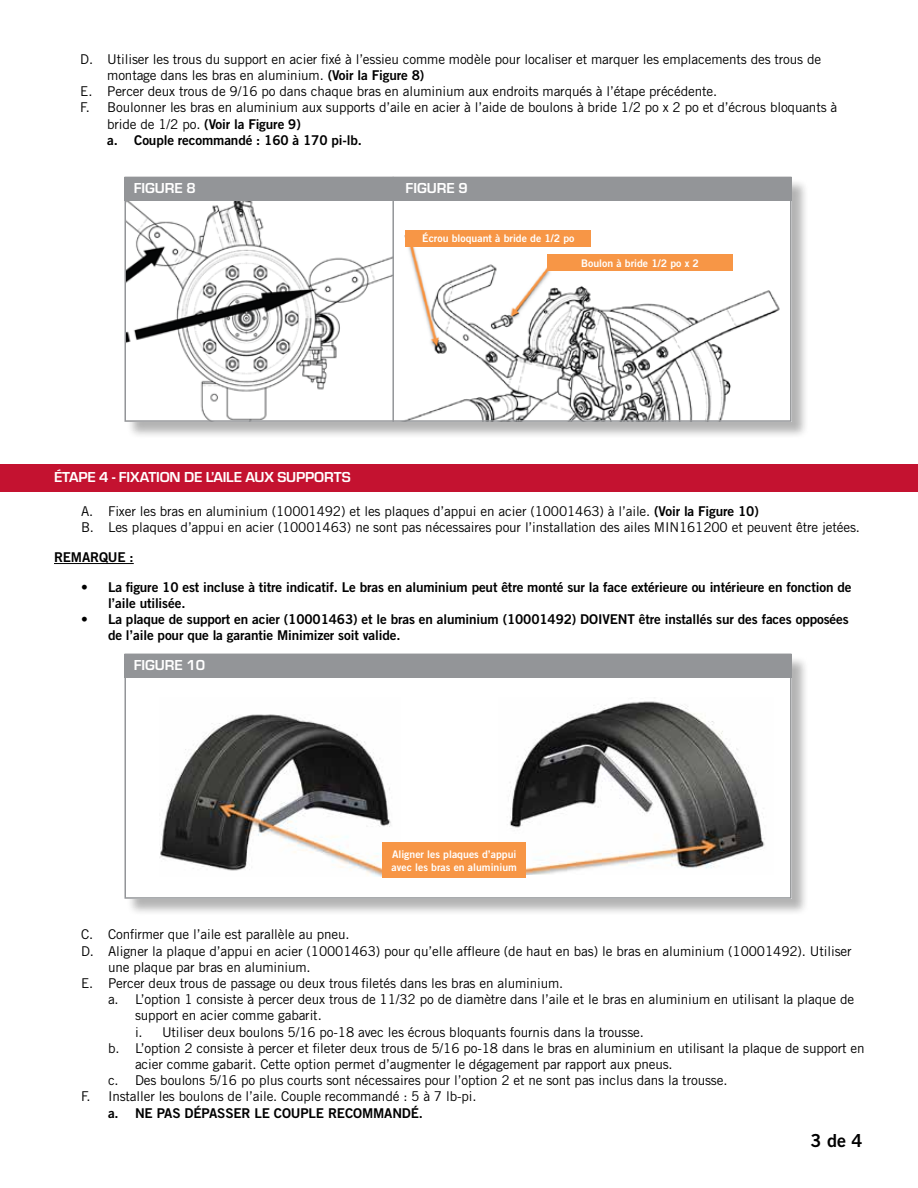
<style>
.page{position:relative;width:918px;height:1188px;background:#fff}
.page>*{position:absolute;margin:0;border:0;box-sizing:border-box;transform-origin:0 0}
.t1{font:18px "Trade Gothic LT Std Bd 2";color:#000}
.t2{font:700 15px "Eurostile";letter-spacing:-.01em;color:#fff}
.t3{font:13.5px/16.2px "Trade Gothic LT Std";letter-spacing:-.01em;color:#000}
.t4{font:13.5px/16.2px "Trade Gothic LT Std Bd 2";letter-spacing:-.01em;color:#000}
.t5{font:10.5px/12.6px "Trade Gothic LT Std Bd 2";color:#fff}
.s1{font-family:"Trade Gothic LT Std Bd 2"}
.s2{font-family:"Trade Gothic LT Std"}
</style>
<div class="page">
<div style="left:126px;top:178px;width:683px;height:261px;background:#000;opacity:.3"></div>
<div style="left:124px;top:177px;width:668px;height:244px;background:#fff"></div>
<div style="left:126px;top:655px;width:683px;height:261px;background:#000;opacity:.3"></div>
<div style="left:124px;top:654px;width:668px;height:244px;background:#fff"></div>
<img style="left:127px;top:201px;width:265px;height:218px">
<div style="left:124px;top:177px;width:668px;height:24px;background:#939598"></div>
<div style="left:124px;top:654px;width:668px;height:23px;background:#939598"></div>
<img style="left:404px;top:230px;width:376px;height:189px">
<div style="left:124px;top:177px;width:668px;height:245px;border:2px solid #939598"></div>
<div style="left:124px;top:654px;width:668px;height:245px;border:2px solid #939598"></div>
<hr style="left:392px;top:177px;width:2px;height:245px;background:#939598">
<div style="left:547px;top:255px;width:186px;height:16px;background:#f79646"></div>
<div style="left:406px;top:230px;width:185px;height:17px;background:#f79646"></div>
<div style="left:0;top:465px;width:918px;height:27px;background:#c41230"></div>
<hr style="left:54px;top:563px;width:80px;height:1px;background:#000">
<img style="left:160px;top:714px;width:240px;height:163px">
<img style="left:499px;top:701px;width:266px;height:174px">
<div style="left:382px;top:843px;width:144px;height:35px;background:#f79646"></div>
<p class="t3" style="left:80px;top:51px;width:743px">D. Utiliser les trous du support en acier fixé à l’essieu comme modèle pour localiser et marquer les emplacements des trous de</p>
<p class="t3" style="left:107px;top:67px;width:319px">montage dans les bras en aluminium. <span class="s1">(Voir la Figure 8)</span></p>
<p class="t3" style="left:80px;top:83px;width:639px">E. Percer deux trous de 9/16 po dans chaque bras en aluminium aux endroits marqués à l’étape précédente.</p>
<p class="t3" style="left:80px;top:99px;width:759px">F. Boulonner les bras en aluminium aux supports d’aile en acier à l’aide de boulons à bride 1/2 po x 2 po et d’écrous bloquants à</p>
<p class="t4" style="left:107px;top:115px;width:256px"><span class="s2">bride de 1/2 po.</span> (Voir la Figure 9)<br>a. Couple recommandé : 160 à 170 pi-lb.</p>
<p class="t2" style="left:134px;top:177px;width:64px">FIGURE 8</p>
<p class="t2" style="left:406px;top:177px;width:64px">FIGURE 9</p>
<p class="t5" style="left:422px;top:232px;width:154px">Écrou bloquant à bride de 1/2 po</p>
<p class="t5" style="left:581px;top:257px;width:119px">Boulon à bride 1/2 po x 2</p>
<p class="t2" style="left:54px;top:466px;width:298px">ÉTAPE 4 - FIXATION DE L’AILE AUX SUPPORTS</p>
<p class="t3" style="left:81px;top:503px;width:780px">A. Fixer les bras en aluminium (10001492) et les plaques d’appui en acier (10001463) à l’aile. <span class="s1">(Voir la Figure 10)<br></span>B. Les plaques d’appui en acier (10001463) ne sont pas nécessaires pour l’installation des ailes MIN161200 et peuvent être jetées.</p>
<p class="t4" style="left:54px;top:549px;width:81px">REMARQUE :</p>
<p class="t4" style="left:108px;top:579px;width:745px;text-indent:-27px">• La figure 10 est incluse à titre indicatif. Le bras en aluminium peut être monté sur la face extérieure ou intérieure en fonction de l’aile utilisée.</p>
<p class="t4" style="left:108px;top:611px;width:742px;text-indent:-27px">• La plaque de support en acier (10001463) et le bras en aluminium (10001492) DOIVENT être installés sur des faces opposées de l’aile pour que la garantie Minimizer soit valide.</p>
<p class="t2" style="left:134px;top:654px;width:73px">FIGURE 10</p>
<p class="t5" style="left:392px;top:848px;width:127px">Aligner les plaques d’appui avec les bras en aluminium</p>
<p class="t3" style="left:81px;top:926px;width:270px">C. Confirmer que l’aile est parallèle au pneu.</p>
<p class="t3" style="left:81px;top:943px;width:772px">D. Aligner la plaque d’appui en acier (10001463) pour qu’elle affleure (de haut en bas) le bras en aluminium (10001492). Utiliser</p>
<p class="t3" style="left:108px;top:959px;width:204px">une plaque par bras en aluminium.</p>
<p class="t3" style="left:81px;top:975px;width:484px">E. Percer deux trous de passage ou deux trous filetés dans les bras en aluminium.</p>
<p class="t3" style="left:108px;top:991px;width:748px">a. L’option 1 consiste à percer deux trous de 11/32 po de diamètre dans l’aile et le bras en aluminium en utilisant la plaque de</p>
<p class="t3" style="left:135px;top:1007px;width:188px">support en acier comme gabarit.</p>
<p class="t3" style="left:135px;top:1024px;width:510px">i. Utiliser deux boulons 5/16 po-18 avec les écrous bloquants fournis dans la trousse.</p>
<p class="t3" style="left:108px;top:1040px;width:758px">b. L’option 2 consiste à percer et fileter deux trous de 5/16 po-18 dans le bras en aluminium en utilisant la plaque de support en</p>
<p class="t3" style="left:135px;top:1056px;width:539px">acier comme gabarit. Cette option permet d’augmenter le dégagement par rapport aux pneus.</p>
<p class="t3" style="left:108px;top:1072px;width:621px">c. Des boulons 5/16 po plus courts sont nécessaires pour l’option 2 et ne sont pas inclus dans la trousse.</p>
<p class="t3" style="left:81px;top:1088px;width:397px">F. Installer les boulons de l’aile. Couple recommandé : 5 à 7 lb-pi.</p>
<p class="t4" style="left:108px;top:1104px;width:317px">a. NE PAS DÉPASSER LE COUPLE RECOMMANDÉ.</p>
<h1 class="t1" style="left:811px;top:1129px;width:53px">3 de 4</h1>
</div>
